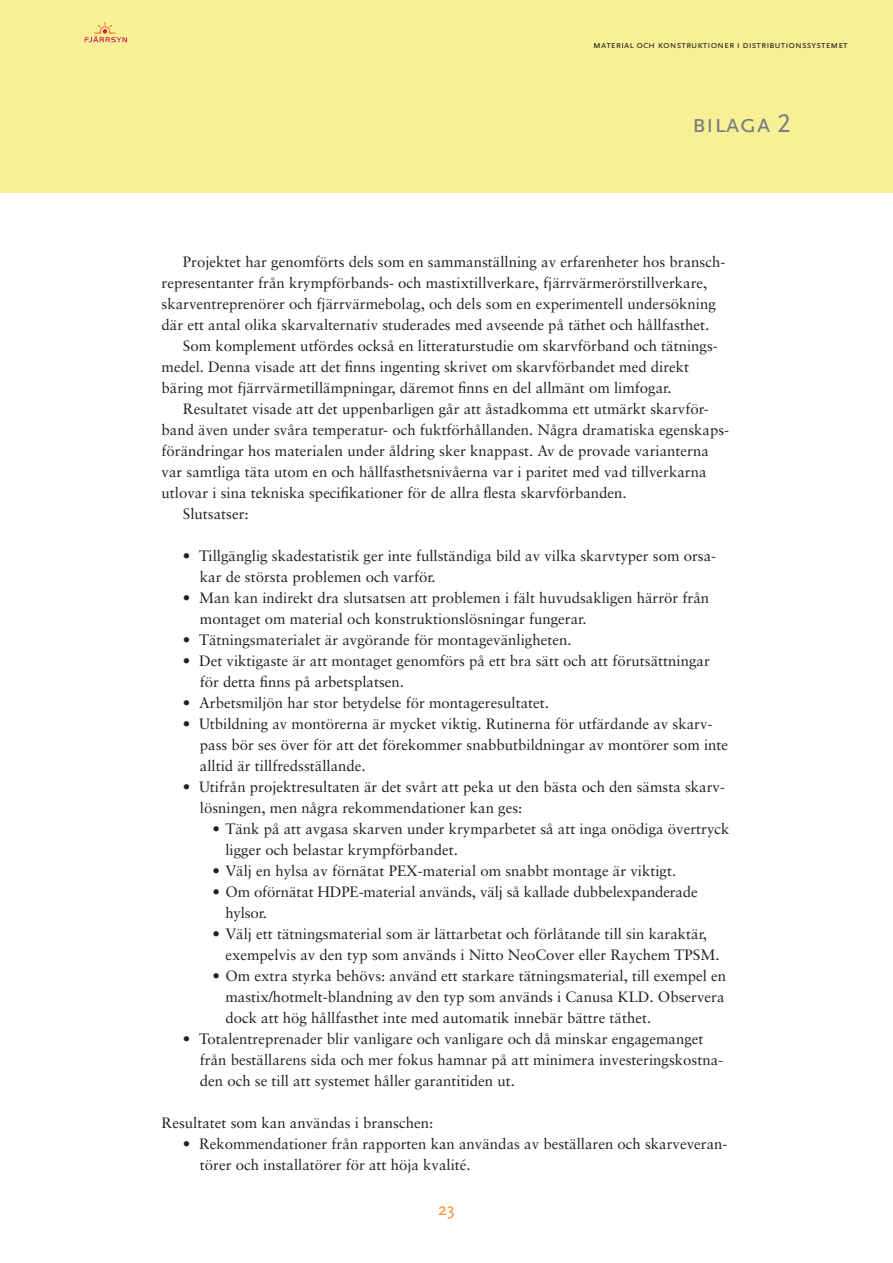
<style>
.page{position:relative;width:893px;height:1263px;background:#fff}
.page>*{position:absolute;margin:0;border:0;box-sizing:border-box;transform-origin:0 0}
.t1{font:27px "Scala Sans Caps";color:#7a7c7f}
.t2{font:18px "Scala Sans";color:#f68e1e}
.t3{font:15px/21px "Sabon";color:#231f20}
.t4{font:10.2px "Scala Sans Caps";color:#231f20}
</style>
<div class="page">
<div style="left:0;top:0;width:893px;height:193px;background:#f8f096"></div>
<svg style="left:85px;top:22px;width:42px;height:20px"></svg>
<p class="t4" style="left:593px;top:39px;width:256px">material och konstruktioner i distributionssystemet</p>
<h1 class="t1" style="left:692px;top:109px;width:100px">bilaga 2</h1>
<p class="t3" style="left:162px;top:251px;width:565px;text-indent:21px">Projektet har genomförts dels som en sammanställning av erfarenheter hos bransch&shy;representanter från krympförbands- och mastixtillverkare, fjärrvärmerörstillverkare, skarventreprenörer och fjärrvärmebolag, och dels som en experimentell undersökning där ett antal olika skarvalternativ studerades med avseende på täthet och hållfasthet.</p>
<p class="t3" style="left:162px;top:335px;width:558px;text-indent:21px">Som komplement utfördes också en litteraturstudie om skarvförband och tätnings&shy;medel. Denna visade att det finns ingenting skrivet om skarvförbandet med direkt bäring mot fjärrvärmetillämpningar, däremot finns en del allmänt om limfogar.</p>
<p class="t3" style="left:183px;top:398px;width:527px">Resultatet visade att det uppenbarligen går att åstadkomma ett utmärkt skarvför-</p>
<p class="t3" style="left:162px;top:419px;width:569px">band även under svåra temperatur- och fuktförhållanden. Några dramatiska egenskaps-</p>
<p class="t3" style="left:162px;top:440px;width:549px">förändringar hos materialen under åldring sker knappast. Av de provade varianterna</p>
<p class="t3" style="left:162px;top:461px;width:547px">var samtliga täta utom en och hållfasthetsnivåerna var i paritet med vad tillverkarna</p>
<p class="t3" style="left:162px;top:482px;width:467px">utlovar i sina tekniska specifikationer för de allra flesta skarvförbanden.</p>
<p class="t3" style="left:183px;top:503px;width:67px">Slutsatser:</p>
<p class="t3" style="left:200px;top:545px;width:518px;text-indent:-17px">• Tillgänglig skadestatistik ger inte fullständiga bild av vilka skarvtyper som orsa&shy;kar de största problemen och varför.</p>
<p class="t3" style="left:200px;top:587px;width:511px;text-indent:-17px">• Man kan indirekt dra slutsatsen att problemen i fält huvudsakligen härrör från montaget om material och konstruktionslösningar fungerar.</p>
<p class="t3" style="left:183px;top:629px;width:390px">• Tätningsmaterialet är avgörande för montagevänligheten.</p>
<p class="t3" style="left:200px;top:650px;width:512px;text-indent:-17px">• Det viktigaste är att montaget genomförs på ett bra sätt och att förutsättningar för detta finns på arbetsplatsen.</p>
<p class="t3" style="left:183px;top:692px;width:368px">• Arbetsmiljön har stor betydelse för montageresultatet.</p>
<p class="t3" style="left:200px;top:713px;width:530px;text-indent:-17px">• Utbildning av montörerna är mycket viktig. Rutinerna för utfärdande av skarv&shy;pass bör ses över för att det förekommer snabbutbildningar av montörer som inte alltid är tillfredsställande.</p>
<p class="t3" style="left:200px;top:776px;width:527px;text-indent:-17px">• Utifrån projektresultaten är det svårt att peka ut den bästa och den sämsta skarv&shy;lösningen, men några rekommendationer kan ges:</p>
<p class="t3" style="left:225px;top:818px;width:506px;text-indent:-13px">• Tänk på att avgasa skarven under krymparbetet så att inga onödiga övertryck ligger och belastar krympförbandet.</p>
<p class="t3" style="left:213px;top:860px;width:465px">• Välj en hylsa av förnätat PEX-material om snabbt montage är viktigt.</p>
<p class="t3" style="left:225px;top:881px;width:474px;text-indent:-13px">• Om oförnätat HDPE-material används, välj så kallade dubbelexpanderade hylsor.</p>
<p class="t3" style="left:225px;top:923px;width:496px;text-indent:-13px">• Välj ett tätningsmaterial som är lättarbetat och förlåtande till sin karaktär, exempelvis av den typ som används i Nitto NeoCover eller Raychem TPSM.</p>
<p class="t3" style="left:225px;top:965px;width:502px;text-align:justify;text-indent:-13px">• Om extra styrka behövs: använd ett starkare tätningsmaterial, till exempel en mastix/hotmelt-blandning av den typ som används i Canusa KLD. Observera dock att hög hållfasthet inte med automatik innebär bättre täthet.</p>
<p class="t3" style="left:200px;top:1028px;width:525px;text-indent:-17px">• Totalentreprenader blir vanligare och vanligare och då minskar engagemanget från beställarens sida och mer fokus hamnar på att minimera investeringskostna&shy;den och se till att systemet håller garantitiden ut.</p>
<p class="t3" style="left:162px;top:1112px;width:273px">Resultatet som kan användas i branschen:</p>
<p class="t3" style="left:200px;top:1133px;width:529px;text-indent:-17px">• Rekommendationer från rapporten kan användas av beställaren och skarveveran&shy;törer och installatörer för att höja kvalité.</p>
<p class="t2" style="left:438px;top:1199px;width:18px">23</p>
</div>
